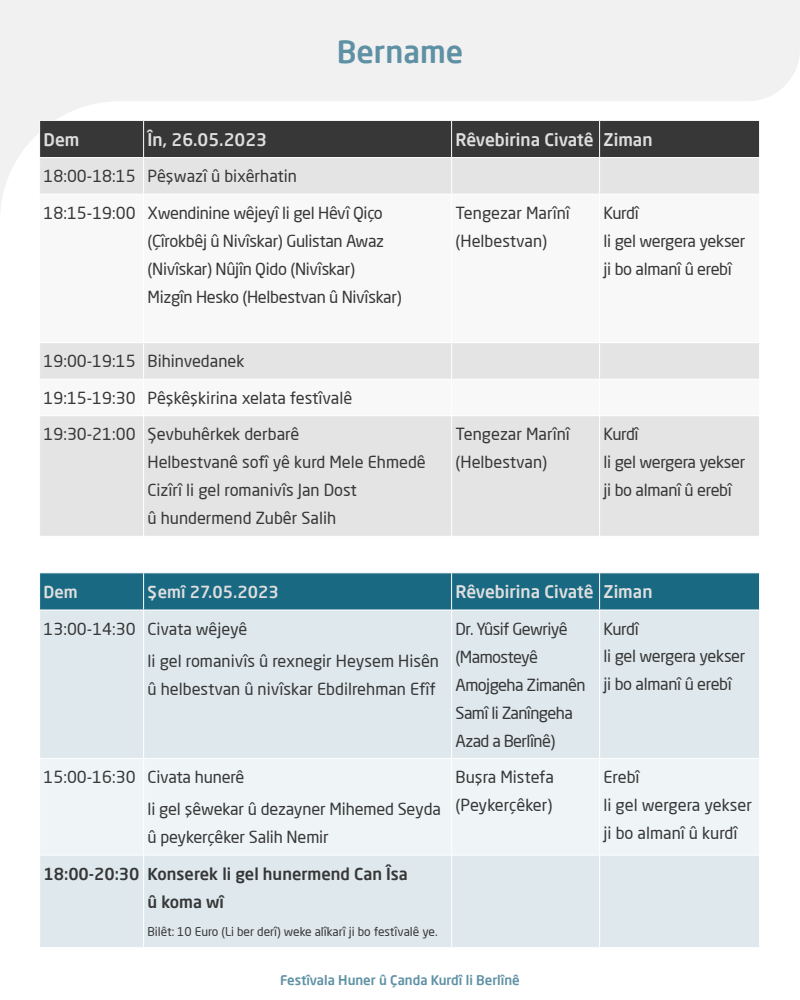
<style>
.page{position:relative;width:800px;height:1000px;background:#fff}
.page>*{position:absolute;margin:0;border:0;box-sizing:border-box;transform-origin:0 0}
.t1{font:500 30.4px "Neo Sans Arabic";color:#5f91a5}
.t2{font:500 17.2px "Neo Sans Arabic";color:#dedede}
.t3{font:16.4px/28px "Neo Sans Arabic";letter-spacing:-.015em;color:#373737}
.t4{font:16.4px/28px "Neo Sans Arabic";letter-spacing:-.035em;color:#373737}
.t5{font:500 16.4px/28px "Neo Sans Arabic";color:#373737}
.t6{font:500 16.4px "Neo Sans Arabic";color:#dedede}
.t7{font:500 13.2px "Neo Sans Arabic";color:#5f91a5}
.t8{font:12px "Neo Sans Arabic";color:#373737}
</style>
<div class="page">
<svg style="left:0;top:0;width:800px;height:209px;fill:#f1f1f1"></svg>
<div style="left:40px;top:121px;width:719px;height:36px;background:#373737"></div>
<div style="left:40px;top:158px;width:719px;height:378px;background:#e4e4e4"></div>
<svg style="left:40px;top:195px;width:719px;height:220px"></svg>
<div style="left:40px;top:573px;width:719px;height:37px;background:#196982"></div>
<div style="left:40px;top:611px;width:719px;height:336px;background:#dfe9ed"></div>
<div style="left:40px;top:759px;width:719px;height:96px;background:#eff4f6"></div>
<hr style="left:39px;top:120px;width:105px;height:1px;background:#fff">
<hr style="left:39px;top:121px;width:1px;height:36px;background:#fff">
<hr style="left:144px;top:120px;width:308px;height:1px;background:#fff">
<hr style="left:143px;top:121px;width:1px;height:36px;background:#fff">
<hr style="left:452px;top:120px;width:148px;height:1px;background:#fff">
<hr style="left:451px;top:121px;width:1px;height:36px;background:#fff">
<hr style="left:600px;top:120px;width:160px;height:1px;background:#fff">
<hr style="left:599px;top:121px;width:1px;height:36px;background:#fff">
<hr style="left:759px;top:121px;width:1px;height:36px;background:#fff">
<hr style="left:39px;top:157px;width:105px;height:1px;background:#fff">
<hr style="left:39px;top:158px;width:1px;height:36px;background:#fff">
<hr style="left:144px;top:157px;width:308px;height:1px;background:#fff">
<hr style="left:143px;top:158px;width:1px;height:36px;background:#fff">
<hr style="left:452px;top:157px;width:148px;height:1px;background:#fff">
<hr style="left:451px;top:158px;width:1px;height:36px;background:#fff">
<hr style="left:600px;top:157px;width:160px;height:1px;background:#fff">
<hr style="left:599px;top:158px;width:1px;height:36px;background:#fff">
<hr style="left:759px;top:158px;width:1px;height:36px;background:#fff">
<hr style="left:39px;top:194px;width:105px;height:1px;background:#fff">
<hr style="left:39px;top:195px;width:1px;height:147px;background:#fff">
<hr style="left:144px;top:194px;width:308px;height:1px;background:#fff">
<hr style="left:143px;top:195px;width:1px;height:147px;background:#fff">
<hr style="left:452px;top:194px;width:148px;height:1px;background:#fff">
<hr style="left:451px;top:195px;width:1px;height:147px;background:#fff">
<hr style="left:600px;top:194px;width:160px;height:1px;background:#fff">
<hr style="left:599px;top:195px;width:1px;height:147px;background:#fff">
<hr style="left:759px;top:195px;width:1px;height:147px;background:#fff">
<hr style="left:39px;top:342px;width:105px;height:1px;background:#fff">
<hr style="left:144px;top:342px;width:308px;height:1px;background:#fff">
<hr style="left:143px;top:343px;width:1px;height:36px;background:#fff">
<hr style="left:452px;top:342px;width:148px;height:1px;background:#fff">
<hr style="left:451px;top:343px;width:1px;height:36px;background:#fff">
<hr style="left:600px;top:342px;width:160px;height:1px;background:#fff">
<hr style="left:599px;top:343px;width:1px;height:36px;background:#fff">
<hr style="left:39px;top:379px;width:105px;height:1px;background:#fff">
<hr style="left:144px;top:379px;width:308px;height:1px;background:#fff">
<hr style="left:143px;top:380px;width:1px;height:35px;background:#fff">
<hr style="left:452px;top:379px;width:148px;height:1px;background:#fff">
<hr style="left:451px;top:380px;width:1px;height:35px;background:#fff">
<hr style="left:600px;top:379px;width:160px;height:1px;background:#fff">
<hr style="left:599px;top:380px;width:1px;height:35px;background:#fff">
<hr style="left:39px;top:415px;width:105px;height:1px;background:#fff">
<hr style="left:144px;top:415px;width:308px;height:1px;background:#fff">
<hr style="left:143px;top:416px;width:1px;height:120px;background:#fff">
<hr style="left:452px;top:415px;width:148px;height:1px;background:#fff">
<hr style="left:451px;top:416px;width:1px;height:120px;background:#fff">
<hr style="left:600px;top:415px;width:160px;height:1px;background:#fff">
<hr style="left:599px;top:416px;width:1px;height:120px;background:#fff">
<hr style="left:143px;top:573px;width:1px;height:37px;background:#fff">
<hr style="left:451px;top:573px;width:1px;height:37px;background:#fff">
<hr style="left:599px;top:573px;width:1px;height:37px;background:#fff">
<hr style="left:143px;top:610px;width:1px;height:148px;background:#fff">
<hr style="left:451px;top:610px;width:1px;height:148px;background:#fff">
<hr style="left:599px;top:610px;width:1px;height:148px;background:#fff">
<hr style="left:39px;top:758px;width:105px;height:1px;background:#fff">
<hr style="left:144px;top:758px;width:308px;height:1px;background:#fff">
<hr style="left:143px;top:759px;width:1px;height:96px;background:#fff">
<hr style="left:452px;top:758px;width:148px;height:1px;background:#fff">
<hr style="left:451px;top:759px;width:1px;height:96px;background:#fff">
<hr style="left:600px;top:758px;width:160px;height:1px;background:#fff">
<hr style="left:599px;top:759px;width:1px;height:96px;background:#fff">
<hr style="left:39px;top:855px;width:105px;height:1px;background:#fff">
<hr style="left:144px;top:855px;width:308px;height:1px;background:#fff">
<hr style="left:143px;top:855px;width:1px;height:92px;background:#fff">
<hr style="left:452px;top:855px;width:148px;height:1px;background:#fff">
<hr style="left:451px;top:855px;width:1px;height:92px;background:#fff">
<hr style="left:600px;top:855px;width:160px;height:1px;background:#fff">
<hr style="left:599px;top:855px;width:1px;height:92px;background:#fff">
<h1 class="t1" style="left:337px;top:29px;width:128px">Bername</h1>
<p class="t2" style="left:44px;top:126px;width:37px">Dem</p>
<p class="t2" style="left:148px;top:126px;width:121px">În, 26.05.2023</p>
<p class="t2" style="left:456px;top:126px;width:198px">Rêvebirina Civatê Ziman</p>
<p class="t3" style="left:44px;top:162px;width:255px">18:00-18:15 Pês,wazî û bixêrhatin</p>
<p class="t3" style="left:148px;top:199px;width:256px;text-indent:-104px">18:15-19:00 Xwendinine wêjeyî li gel Hêvî Qiço (Çîrokbêj û Nivîskar) Gulistan Awaz (Nivîskar) Nûjîn Qido (Nivîskar)<br>Mizgîn Hesko (Helbestvan û Nivîskar)</p>
<p class="t3" style="left:456px;top:199px;width:116px">Tengezar Marînî (Helbestvan)</p>
<p class="t3" style="left:604px;top:199px;width:143px">Kurdî<br>li gel wergera yekser ji bo almanî û erebî</p>
<p class="t3" style="left:44px;top:347px;width:202px">19:00-19:15 Bihinvedanek</p>
<p class="t3" style="left:44px;top:384px;width:310px">19:15-19:30 Pês, kês, kirina xelata festîvalê</p>
<p class="t3" style="left:148px;top:420px;width:280px;text-indent:-104px">19:30-21:00 S, evbuhêrkek derbarê<br>Helbestvanê sofî yê kurd Mele Ehmedê<br>Cizîrî li gel romanivîs Jan Dost<br>û hundermend Zubêr Salih</p>
<p class="t3" style="left:456px;top:420px;width:116px">Tengezar Marînî (Helbestvan)</p>
<p class="t3" style="left:604px;top:420px;width:143px">Kurdî<br>li gel wergera yekser ji bo almanî û erebî</p>
<p class="t6" style="left:44px;top:579px;width:36px">Dem</p>
<p class="t6" style="left:148px;top:579px;width:133px">S, emî 27.05.2023</p>
<p class="t2" style="left:456px;top:578px;width:198px">Rêvebirina Civatê Ziman</p>
<p class="t3" style="left:148px;top:613px;width:293px;line-height:32px;text-indent:-104px">13:00-14:30 Civata wêjeyê<br>li gel romanivîs û rexnegir Heysem Hisên</p>
<p class="t3" style="left:148px;top:675px;width:290px">û helbestvan û nivîskar Ebdilrehman Efîf</p>
<p class="t4" style="left:456px;top:615px;width:132px">Dr. Yûsif Gewriyê (Mamosteyê<br>Amojgeha Zimanên<br>Samî li Zanîngeha<br>Azad a Berlînê)</p>
<p class="t3" style="left:604px;top:615px;width:143px">Kurdî<br>li gel wergera yekser ji bo almanî û erebî</p>
<p class="t3" style="left:148px;top:761px;width:295px;line-height:32px;text-indent:-104px">15:00-16:30 Civata hunerê<br>li gel s, êwekar û dezayner Mihemed Seyda</p>
<p class="t3" style="left:148px;top:823px;width:183px">û peykerçêker Salih Nemir</p>
<p class="t5" style="left:148px;top:860px;width:262px;text-indent:-104px">18:00-20:30 Konserek li gel hunermend Can Îsa û koma wî</p>
<p class="t8" style="left:148px;top:922px;width:292px">Bilêt: 10 Euro (Li ber derî) weke alîkarî ji bo festîvalê ye.</p>
<p class="t3" style="left:456px;top:763px;width:100px">Bus,ra Mistefa (Peykerçêker)</p>
<p class="t3" style="left:604px;top:763px;width:150px">Erebî<br>li gel wergera yekser ji bo almanî û kurdî</p>
<p class="t7" style="left:280px;top:970px;width:241px">Festîvala Huner û Çanda Kurdî li Berlînê</p>
</div>
